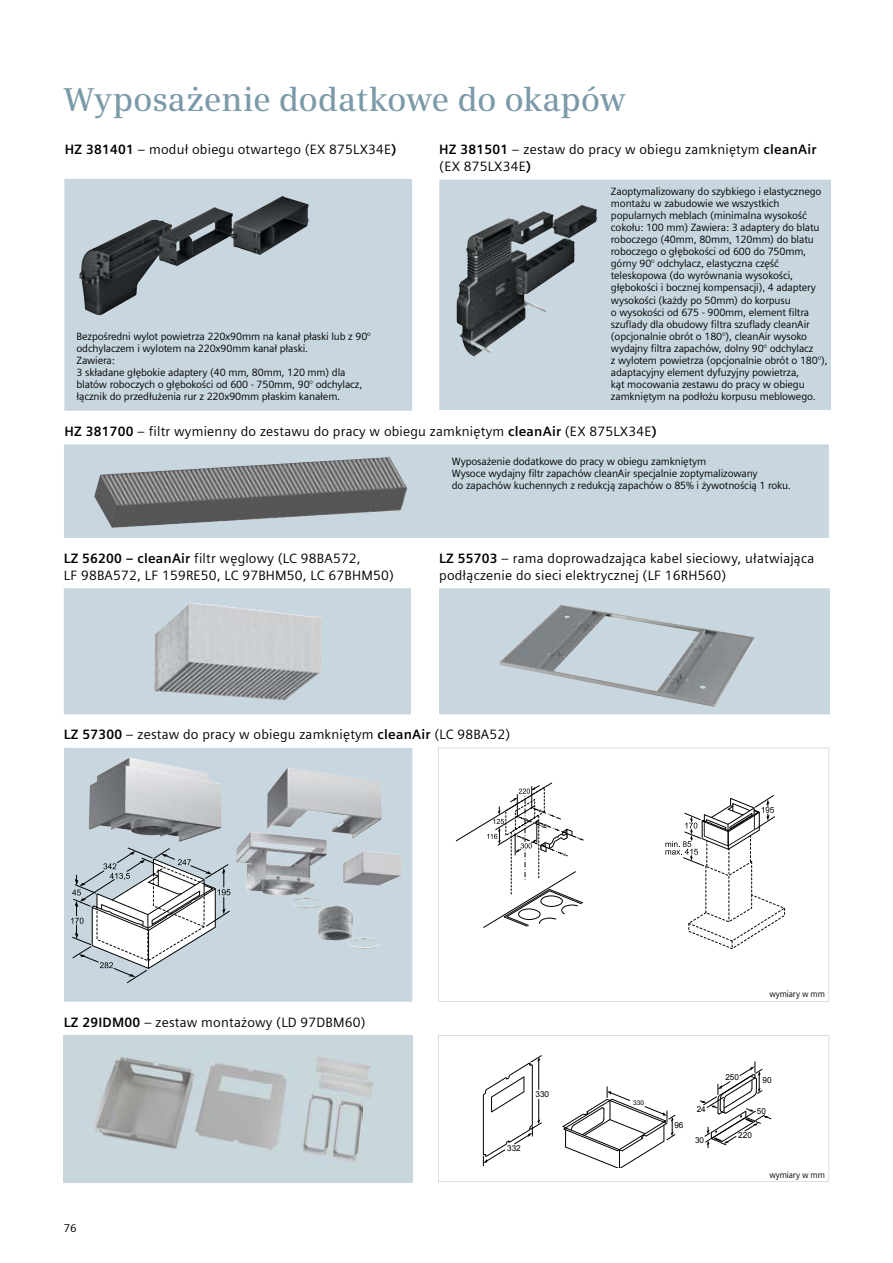
<style>
.page{position:relative;width:893px;height:1263px;background:#fff}
.page>*{position:absolute;margin:0;border:0;box-sizing:border-box;transform-origin:0 0}
.t1{font:600 33px "Siemens Serif";letter-spacing:-.01em;color:#7b9aa9}
.t2{font:13.5px/17px "Siemens Sans";letter-spacing:.015em;color:#000}
.t3{font:11.25px "Siemens Sans";color:#000}
.t4{font:10.5px/12px "Siemens Sans";letter-spacing:-.015em;color:#000}
.t5{font:9px "Siemens Sans";letter-spacing:-.015em;color:#000;scale:.92 1}
.t6{font:8.25px "Arial";color:#000}
.t7{font:6.6px "Arial";color:#000}
.s1{font-weight:700}
</style>
<div class="page">
<svg style="left:438px;top:748px;width:391px;height:254px"></svg>
<svg style="left:64px;top:748px;width:348px;height:254px;background:#bfcad1"></svg>
<svg style="left:71px;top:847px;width:159px;height:136px"></svg>
<svg style="left:455px;top:782px;width:129px;height:147px"></svg>
<svg style="left:665px;top:795px;width:121px;height:155px"></svg>
<img style="left:103px;top:758px;width:27px;height:14px">
<img style="left:267px;top:768px;width:36px;height:61px">
<svg style="left:64px;top:588px;width:347px;height:126px;background:#c5d2d9"></svg>
<img style="left:154px;top:602px;width:92px;height:96px">
<div style="left:439px;top:588px;width:391px;height:126px;background:#c8d7df"></div>
<img style="left:499px;top:604px;width:255px;height:103px">
<div style="left:64px;top:444px;width:765px;height:94px;background:#c8d7df"></div>
<img style="left:94px;top:457px;width:314px;height:71px">
<div style="left:64px;top:179px;width:348px;height:232px;background:#c8d7df"></div>
<img style="left:79px;top:196px;width:203px;height:119px">
<div style="left:439px;top:180px;width:392px;height:230px;background:#c8d7df"></div>
<img style="left:457px;top:205px;width:125px;height:151px">
<svg style="left:438px;top:1035px;width:391px;height:147px"></svg>
<img style="left:64px;top:1035px;width:348px;height:147px">
<svg style="left:700px;top:1062px;width:71px;height:86px"></svg>
<svg style="left:483px;top:1055px;width:59px;height:111px"></svg>
<svg style="left:562px;top:1087px;width:114px;height:81px"></svg>
<h1 class="t1" style="left:64px;top:80px;width:563px">Wyposażenie dodatkowe do okapów</h1>
<p class="t2" style="left:65px;top:141px;width:333px"><span class="s1">HZ 381401</span> – moduł obiegu otwartego (EX 875LX34E<span class="s1">)</span></p>
<p class="t2" style="left:439px;top:141px;width:379px"><span class="s1">HZ 381501</span> – zestaw do pracy w obiegu zamkniętym <span class="s1">cleanAir </span>(EX 875LX34E<span class="s1">)</span></p>
<p class="t4" style="left:77px;top:331px;width:296px">Bezpośredni wylot powietrza 220x90mm na kanał płaski lub z 90° odchylaczem i wylotem na 220x90mm kanał płaski.<br>Zawiera:<br>3 składane głębokie adaptery (40 mm, 80mm, 120 mm) dla blatów roboczych o głębokości od 600 - 750mm, 90° odchylacz, łącznik do przedłużenia rur z 220x90mm płaskim kanałem.</p>
<p class="t4" style="left:611px;top:186px;width:218px">Zaoptymalizowany do szybkiego i elastycznego montażu w zabudowie we wszystkich popularnych meblach (minimalna wysokość cokołu: 100 mm) Zawiera: 3 adaptery do blatu roboczego (40mm, 80mm, 120mm) do blatu roboczego o głębokości od 600 do 750mm, górny 90° odchylacz, elastyczna część teleskopowa (do wyrównania wysokości, głębokości i bocznej kompensacji), 4 adaptery wysokości (każdy po 50mm) do korpusu<br>o wysokości od 675 - 900mm, element filtra szuflady dla obudowy filtra szuflady cleanAir (opcjonalnie obrót o 180°), cleanAir wysoko wydajny filtra zapachów, dolny 90° odchylacz<br>z wylotem powietrza (opcjonalnie obrót o 180°), adaptacyjny element dyfuzyjny powietrza,<br>kąt mocowania zestawu do pracy w obiegu zamkniętym na podłożu korpusu meblowego.</p>
<p class="t2" style="left:65px;top:423px;width:593px"><span class="s1">HZ 381700</span> – filtr wymienny do zestawu do pracy w obiegu zamkniętym <span class="s1">cleanAir</span> (EX 875LX34E<span class="s1">)</span></p>
<p class="t4" style="left:452px;top:455px;width:341px">Wyposażenie dodatkowe do pracy w obiegu zamkniętym<br>Wysoce wydajny filtr zapachów cleanAir specjalnie zoptymalizowany<br>do zapachów kuchennych z redukcją zapachów o 85% i żywotnością 1 roku.</p>
<p class="t2" style="left:64px;top:550px;width:332px"><span class="s1">LZ 56200 – cleanAir</span> filtr węglowy (LC 98BA572,<br>LF 98BA572, LF 159RE50, LC 97BHM50, LC 67BHM50)</p>
<p class="t2" style="left:439px;top:550px;width:377px"><span class="s1">LZ 55703</span> – rama doprowadzająca kabel sieciowy, ułatwiająca podłączenie do sieci elektrycznej (LF 16RH560)</p>
<p class="t2" style="left:64px;top:726px;width:448px"><span class="s1">LZ 57300</span> – zestaw do pracy w obiegu zamkniętym <span class="s1">cleanAir</span> (LC 98BA52)</p>
<p class="t2" style="left:64px;top:1014px;width:303px"><span class="s1">LZ 29IDM00</span> – zestaw montażowy (LD 97DBM60)</p>
<p class="t3" style="left:64px;top:1222px;width:14px">76</p>
<p class="t6" style="left:535px;top:1089px;width:15px">330</p>
<p class="t6" style="left:507px;top:1143px;width:15px">332</p>
<p class="t7" style="left:633px;top:1098px;width:12px">330</p>
<p class="t5" style="left:769px;top:988px;width:62px">wymiary w mm</p>
<p class="t6" style="left:674px;top:1120px;width:11px">96</p>
<p class="t6" style="left:697px;top:1104px;width:11px">24</p>
<p class="t6" style="left:695px;top:1134px;width:11px">30</p>
<p class="t6" style="left:725px;top:1072px;width:15px">250</p>
<p class="t6" style="left:762px;top:1075px;width:11px">90</p>
<p class="t6" style="left:757px;top:1106px;width:11px">50</p>
<p class="t6" style="left:738px;top:1129px;width:15px">220</p>
<p class="t5" style="left:769px;top:1169px;width:62px">wymiary w mm</p>
</div>
